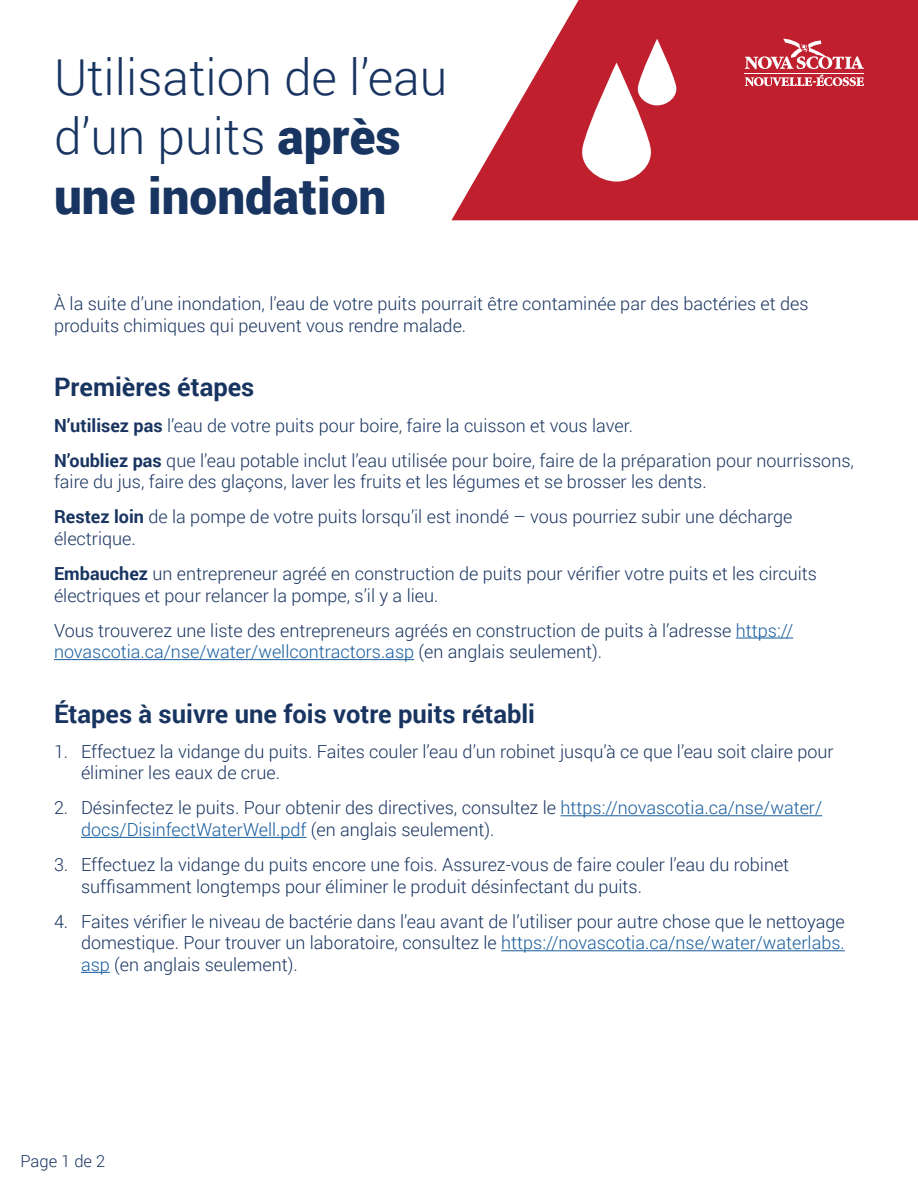
<style>
.page{position:relative;width:918px;height:1188px;background:#fff}
.page>*{position:absolute;margin:0;border:0;box-sizing:border-box;transform-origin:0 0}
.t1{font:300 49.5px/59.4px "Roboto";color:#183460}
.t2{font:700 25.5px "Roboto";color:#183460}
.t3{font:300 18px/21.6px "Roboto";color:#183460}
.t4{font:300 18px "Roboto";color:#175d9e}
.t5{font:300 16.5px "Roboto";color:#183460}
.s1{font-weight:900}
.s2{font-weight:700}
.s3{color:#175d9e}
.s4{color:#183460}
</style>
<div class="page">
<svg style="left:451px;top:0;width:467px;height:220px;fill:#c01f2e"></svg>
<svg style="left:579px;top:39px;width:99px;height:143px"></svg>
<hr style="left:745px;top:73px;width:119px;height:1px;background:#fff">
<svg style="left:745px;top:38px;width:119px;height:31px;background:#ce545f"></svg>
<svg style="left:745px;top:75px;width:119px;height:11px"></svg>
<hr style="left:736px;top:638px;width:57px;height:1px;background:#175d9e">
<hr style="left:54px;top:659px;width:360px;height:1px;background:#175d9e">
<hr style="left:561px;top:815px;width:261px;height:1px;background:#175d9e">
<hr style="left:81px;top:837px;width:226px;height:1px;background:#175d9e">
<hr style="left:501px;top:950px;width:344px;height:1px;background:#175d9e">
<svg style="left:81px;top:972px;width:29px;height:1px"></svg>
<h1 class="t1" style="left:54px;top:46px;width:395px">Utilisation de l’eau d’un puits <span class="s1">après une inondation</span></h1>
<p class="t3" style="left:54px;top:293px;width:756px">À la suite d’une inondation, l’eau de votre puits pourrait être contaminée par des bactéries et des produits chimiques qui peuvent vous rendre malade.</p>
<h2 class="t2" style="left:54px;top:369px;width:202px">Premières étapes</h2>
<p class="t3" style="left:54px;top:407px;width:801px;line-height:35.1px"><span class="s2">N’utilisez pas</span> l’eau de votre puits pour boire, faire la cuisson et vous laver.<br><span class="s2">N’oubliez pas</span> que l’eau potable inclut l’eau utilisée pour boire, faire de la préparation pour nourrissons,</p>
<p class="t3" style="left:54px;top:464px;width:740px;line-height:35.1px">faire du jus, faire des glaçons, laver les fruits et les légumes et se brosser les dents.<br><span class="s2">Restez loin</span> de la pompe de votre puits lorsqu’il est inondé – vous pourriez subir une décharge</p>
<p class="t3" style="left:54px;top:520px;width:765px;line-height:35.1px">électrique.<br><span class="s2">Embauchez</span> un entrepreneur agréé en construction de puits pour vérifier votre puits et les circuits</p>
<p class="t3" style="left:54px;top:577px;width:741px;line-height:35.1px">électriques et pour relancer la pompe, s’il y a lieu.<br>Vous trouverez une liste des entrepreneurs agréés en construction de puits à l’adresse <span class="s3">https://</span></p>
<p class="t4" style="left:54px;top:639px;width:550px">novascotia.ca/nse/water/wellcontractors.asp <span class="s4">(en anglais seulement).</span></p>
<h2 class="t2" style="left:54px;top:696px;width:483px">Étapes à suivre une fois votre puits rétabli</h2>
<p class="t3" style="left:81px;top:740px;width:754px;text-indent:-27px">1. Effectuez la vidange du puits. Faites couler l’eau d’un robinet jusqu’à ce que l’eau soit claire pour éliminer les eaux de crue.</p>
<p class="t3" style="left:81px;top:797px;width:743px;text-indent:-27px">2. Désinfectez le puits. Pour obtenir des directives, consultez le <span class="s3">https://novascotia.ca/nse/water/ docs/DisinfectWaterWell.pdf</span> (en anglais seulement).</p>
<p class="t3" style="left:81px;top:853px;width:710px;text-indent:-27px">3. Effectuez la vidange du puits encore une fois. Assurez-vous de faire couler l’eau du robinet suffisamment longtemps pour éliminer le produit désinfectant du puits.</p>
<p class="t3" style="left:81px;top:910px;width:765px;text-align:justify;text-indent:-27px">4. Faites vérifier le niveau de bactérie dans l’eau avant de l’utiliser pour autre chose que le nettoyage domestique. Pour trouver un laboratoire, consultez le <span class="s3">https://novascotia.ca/nse/water/waterlabs. asp</span> (en anglais seulement).</p>
<p class="t5" style="left:21px;top:1150px;width:86px">Page 1 de 2</p>
</div>
